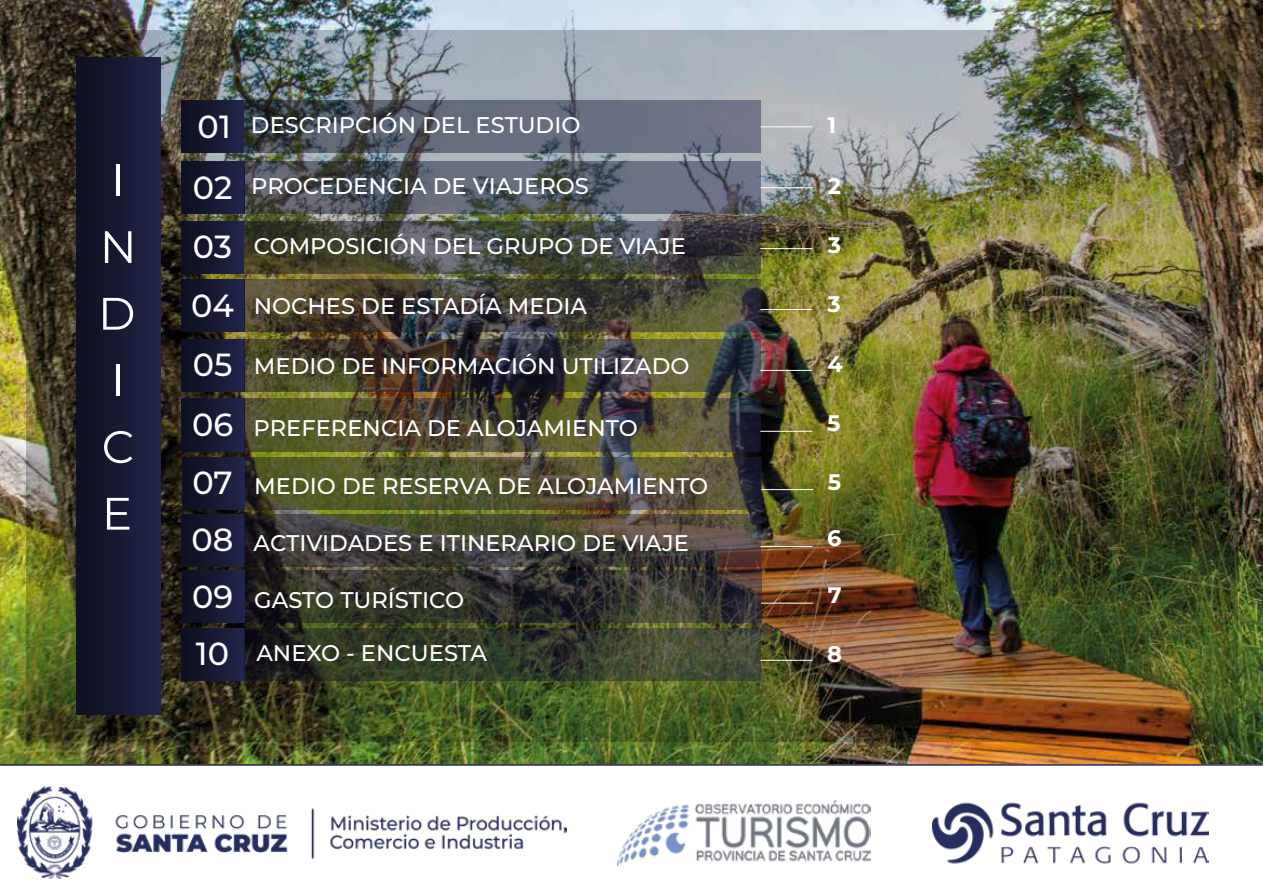
<style>
.page{position:relative;width:1263px;height:893px;background:#fff}
.page>*{position:absolute;margin:0;border:0;box-sizing:border-box;transform-origin:0 0}
.t1{font:500 31.95px/59.8px "Montserrat";color:#fff}
.t2{font:500 22.65px "Montserrat";color:#fff}
.t3{font:700 22.5px "Montserrat";color:#fff}
.s1{font-size:31.95px}
</style>
<div class="page">
<img style="left:617px;top:801px;width:253px;height:64px">
<img style="left:18px;top:787px;width:548px;height:92px">
<img style="left:932px;top:802px;width:276px;height:62px">
<img style="left:0;top:0;width:1263px;height:763px">
<div style="left:182px;top:629px;width:62px;height:52px;background:linear-gradient(to right,#0d0f1e,#21234a)"></div>
<svg style="left:245px;top:629px;width:515px;height:52px;background:#343b29"></svg>
<div style="left:181px;top:101px;width:63px;height:52px;background:linear-gradient(to right,#0d0f1e,#21244b)"></div>
<svg style="left:244px;top:101px;width:516px;height:52px;background:#5a606f"></svg>
<div style="left:181px;top:162px;width:63px;height:52px;background:linear-gradient(to right,#0d0f1e,#21244a)"></div>
<svg style="left:244px;top:162px;width:516px;height:52px;background:#555b66"></svg>
<div style="left:181px;top:280px;width:63px;height:52px;background:linear-gradient(to right,#0d0f1e,#21244a)"></div>
<svg style="left:244px;top:280px;width:516px;height:52px;background:#454135"></svg>
<div style="left:181px;top:339px;width:63px;height:53px;background:linear-gradient(to right,#0d0f1e,#21244a)"></div>
<img style="left:244px;top:339px;width:516px;height:53px">
<div style="left:181px;top:399px;width:63px;height:52px;background:linear-gradient(to right,#0d0f1e,#21244a)"></div>
<svg style="left:244px;top:399px;width:516px;height:52px;background:#4d4a32"></svg>
<div style="left:181px;top:221px;width:63px;height:52px;background:linear-gradient(to right,#0d0f1e,#21244b)"></div>
<svg style="left:244px;top:221px;width:516px;height:52px;background:#44463e"></svg>
<div style="left:76px;top:57px;width:85px;height:657px;background:linear-gradient(to right,#0d0f1e,#21244b)"></div>
<hr style="left:116px;top:165px;width:4px;height:31px;background:#fff">
<svg style="left:105px;top:231px;width:26px;height:32px"></svg>
<svg style="left:103px;top:298px;width:30px;height:32px"></svg>
<hr style="left:116px;top:365px;width:4px;height:31px;background:#fff">
<svg style="left:104px;top:431px;width:28px;height:32px"></svg>
<svg style="left:107px;top:498px;width:22px;height:32px"></svg>
<hr style="left:760px;top:126px;width:52px;height:1px;background:#fff">
<hr style="left:760px;top:187px;width:52px;height:1px;background:#fff">
<hr style="left:760px;top:248px;width:52px;height:1px;background:#fff">
<hr style="left:760px;top:309px;width:52px;height:1px;background:#fff">
<hr style="left:760px;top:370px;width:52px;height:1px;background:#fff">
<hr style="left:760px;top:431px;width:52px;height:1px;background:#fff">
<div style="left:182px;top:457px;width:63px;height:52px;background:linear-gradient(to right,#0d0f1e,#21244b)"></div>
<svg style="left:245px;top:457px;width:516px;height:52px;background:#504f31"></svg>
<hr style="left:761px;top:489px;width:52px;height:1px;background:#fff">
<div style="left:182px;top:514px;width:62px;height:52px;background:linear-gradient(to right,#0d0f1e,#21234a)"></div>
<svg style="left:244px;top:514px;width:516px;height:52px;background:#444037"></svg>
<hr style="left:760px;top:546px;width:52px;height:1px;background:#fff">
<div style="left:182px;top:571px;width:63px;height:52px;background:linear-gradient(to right,#0d0f1e,#21244b)"></div>
<svg style="left:245px;top:571px;width:516px;height:52px;background:#31312b"></svg>
<hr style="left:761px;top:603px;width:52px;height:1px;background:#fff">
<hr style="left:760px;top:660px;width:53px;height:1px;background:#fff">
<p class="t2" style="left:198px;top:110px;width:384px"><span class="s1">01</span> DESCRIPCIÓN DEL ESTUDIO</p>
<p class="t2" style="left:193px;top:171px;width:398px"><span class="s1">02</span> PROCEDENCIA DE VIAJEROS</p>
<p class="t3" style="left:827px;top:109px;width:10px">1</p>
<p class="t3" style="left:828px;top:170px;width:15px">2</p>
<p class="t2" style="left:193px;top:230px;width:494px"><span class="s1">03</span> COMPOSICIÓN DEL GRUPO DE VIAJE</p>
<p class="t3" style="left:828px;top:229px;width:15px">3</p>
<h1 class="t1" style="left:191px;top:274px;width:44px">04<br>05</h1>
<p class="t2" style="left:254px;top:290px;width:335px">NOCHES DE ESTADÍA MEDIA</p>
<h1 class="t1" style="left:192px;top:393px;width:43px">06</h1>
<p class="t2" style="left:254px;top:350px;width:437px">MEDIO DE INFORMACIÓN UTILIZADO</p>
<p class="t2" style="left:254px;top:412px;width:386px">PREFERENCIA DE ALOJAMIENTO</p>
<p class="t3" style="left:828px;top:288px;width:15px">3</p>
<p class="t3" style="left:827px;top:348px;width:17px">4</p>
<p class="t3" style="left:827px;top:407px;width:15px">5</p>
<p class="t2" style="left:192px;top:470px;width:517px"><span class="s1">07</span> MEDIO DE RESERVA DE ALOJAMIENTO</p>
<p class="t3" style="left:828px;top:465px;width:15px">5</p>
<p class="t2" style="left:192px;top:527px;width:499px"><span class="s1">08</span> ACTIVIDADES E ITINERARIO DE VIAJE</p>
<p class="t3" style="left:827px;top:522px;width:16px">6</p>
<p class="t2" style="left:192px;top:584px;width:274px"><span class="s1">09</span> GASTO TURÍSTICO</p>
<p class="t2" style="left:256px;top:637px;width:232px">ANEXO - ENCUESTA</p>
<p class="t3" style="left:828px;top:579px;width:15px">7</p>
<h1 class="t1" style="left:196px;top:623px;width:35px">10</h1>
<p class="t3" style="left:827px;top:638px;width:16px">8</p>
</div>
